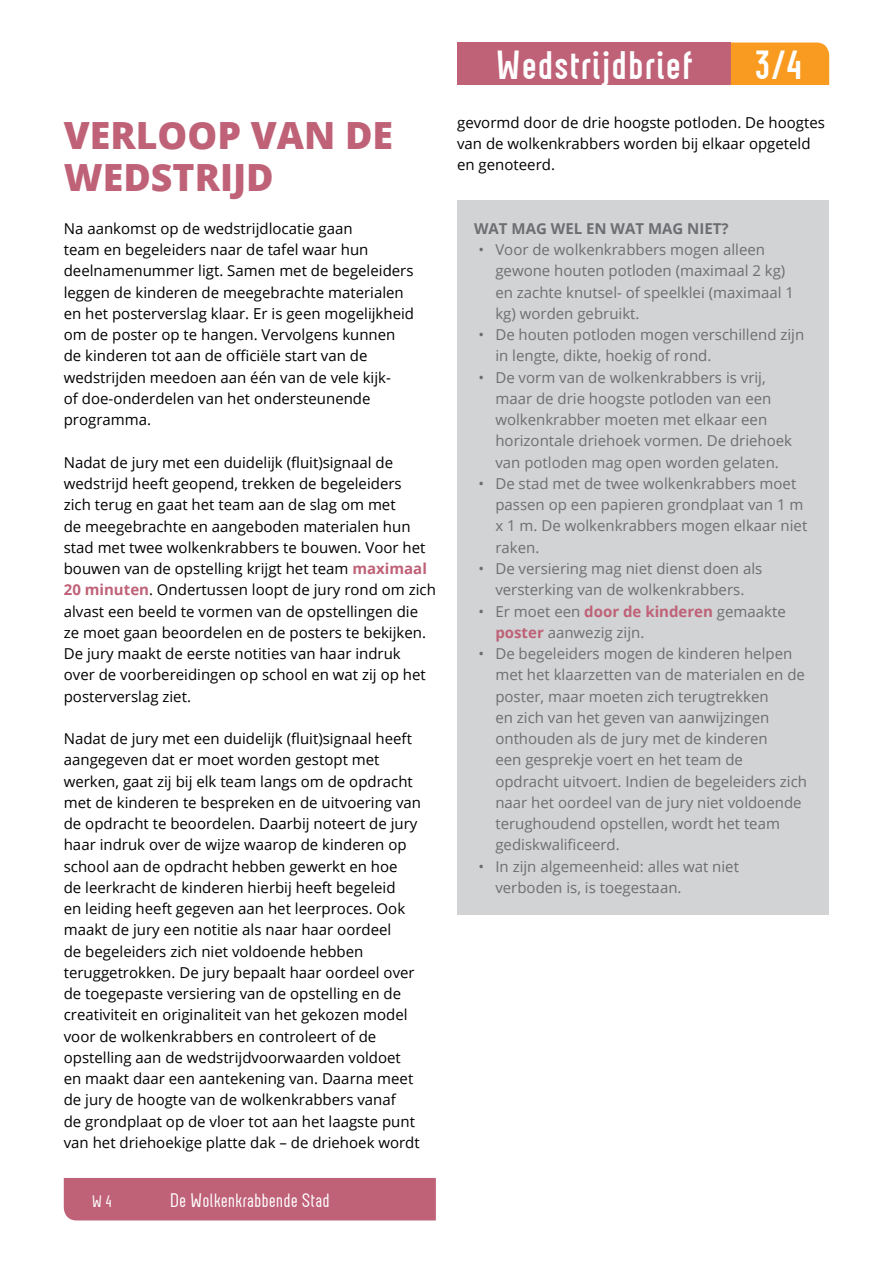
<style>
.page{position:relative;width:893px;height:1263px;background:#fff}
.page>*{position:absolute;margin:0;border:0;box-sizing:border-box;transform-origin:0 0}
.t1{font:700 40.5px "Neubau";color:#fff}
.t2{font:800 37.5px "Open Sans";color:#bf6177}
.t3{font:19.5px "Neubau";color:#fff}
.t4{font:16.5px "Neubau";color:#fff}
.t5{font:15px/21.3px "Open Sans";color:#000}
.t6{font:15px/21.3px "Open Sans";color:#6d6e71}
.t7{font:700 15px "Open Sans";color:#6d6e71}
.s1{font-weight:700;color:#bf6177}
</style>
<div class="page">
<div style="left:457px;top:200px;width:371px;height:714px;background:#d1d3d4"></div>
<div style="left:457px;top:43px;width:274px;height:42px;background:#bf6177"></div>
<div style="left:731px;top:43px;width:98px;height:42px;background:#f99b20"></div>
<div style="left:64px;top:1178px;width:372px;height:42px;background:#bf6177"></div>
<h2 class="t2" style="left:64px;top:107px;width:122px">VERLOOP</h2>
<h2 class="t2" style="left:251px;top:107px;width:29px">VAN</h2>
<h2 class="t2" style="left:345px;top:107px;width:50px">DE</h2>
<h2 class="t2" style="left:64px;top:149px;width:82px">WEDSTRIJD</h2>
<p class="t5" style="left:64px;top:217px;width:352px">Na aankomst op de wedstrijdlocatie gaan<br>team en begeleiders naar de tafel waar hun deelnamenummer ligt. Samen met de begeleiders leggen de kinderen de meegebrachte materialen en het posterverslag klaar. Er is geen mogelijkheid om de poster op te hangen. Vervolgens kunnen de kinderen tot aan de officiële start van de wedstrijden meedoen aan één van de vele kijk-<br>of doe-onderdelen van het ondersteunende programma.</p>
<p class="t5" style="left:64px;top:451px;width:374px">Nadat de jury met een duidelijk (fluit)signaal de wedstrijd heeft geopend, trekken de begeleiders<br>zich terug en gaat het team aan de slag om met<br>de meegebrachte en aangeboden materialen hun stad met twee wolkenkrabbers te bouwen. Voor het bouwen van de opstelling krijgt het team <span class="s1">maximaal 20 minuten</span>. Ondertussen loopt de jury rond om zich alvast een beeld te vormen van de opstellingen die ze moet gaan beoordelen en de posters te bekijken.<br>De jury maakt de eerste notities van haar indruk<br>over de voorbereidingen op school en wat zij op het posterverslag ziet.</p>
<p class="t5" style="left:64px;top:728px;width:359px">Nadat de jury met een duidelijk (fluit)signaal heeft aangegeven dat er moet worden gestopt met werken, gaat zij bij elk team langs om de opdracht met de kinderen te bespreken en de uitvoering van de opdracht te beoordelen. Daarbij noteert de jury haar indruk over de wijze waarop de kinderen op school aan de opdracht hebben gewerkt en hoe<br>de leerkracht de kinderen hierbij heeft begeleid<br>en leiding heeft gegeven aan het leerproces. Ook maakt de jury een notitie als naar haar oordeel<br>de begeleiders zich niet voldoende hebben teruggetrokken. De jury bepaalt haar oordeel over de toegepaste versiering van de opstelling en de creativiteit en originaliteit van het gekozen model voor de wolkenkrabbers en controleert of de opstelling aan de wedstrijdvoorwaarden voldoet en maakt daar een aantekening van. Daarna meet de jury de hoogte van de wolkenkrabbers vanaf<br>de grondplaat op de vloer tot aan het laagste punt van het driehoekige platte dak – de driehoek wordt</p>
<p class="t4" style="left:92px;top:1192px;width:22px">W 4</p>
<h3 class="t3" style="left:170px;top:1189px;width:161px">De Wolkenkrabbende Stad</h3>
<h1 class="t1" style="left:495px;top:42px;width:199px">Wedstrijdbrief</h1>
<h1 class="t1" style="left:754px;top:42px;width:51px">3/4</h1>
<p class="t5" style="left:457px;top:111px;width:369px">gevormd door de drie hoogste potloden. De hoogtes van de wolkenkrabbers worden bij elkaar opgeteld en genoteerd.</p>
<p class="t7" style="left:474px;top:218px;width:223px">WATMAG WELEN WATMAG NIET</p>
<p class="t7" style="left:722px;top:218px;width:9px">?</p>
<p class="t6" style="left:495px;top:239px;width:300px;text-indent:-17px">• Voor de wolkenkrabbers mogen alleen gewone houten potloden (maximaal 2 kg) en zachte knutsel- of speelklei (maximaal 1 kg) worden gebruikt.</p>
<p class="t6" style="left:495px;top:324px;width:310px;text-indent:-17px">• De houten potloden mogen verschillend zijn in lengte, dikte, hoekig of rond.</p>
<p class="t6" style="left:495px;top:366px;width:298px;text-indent:-17px">• De vorm van de wolkenkrabbers is vrij, maar de drie hoogste potloden van een wolkenkrabber moeten met elkaar een horizontale driehoek vormen. De driehoek van potloden mag open worden gelaten.</p>
<p class="t6" style="left:495px;top:472px;width:313px;text-indent:-17px">• De stad met de twee wolkenkrabbers moet passen op een papieren grondplaat van 1 m x 1 m. De wolkenkrabbers mogen elkaar niet raken.</p>
<p class="t6" style="left:478px;top:557px;width:285px;text-align:center">• De versiering mag niet dienst doen als versterking van de wolkenkrabbers.</p>
<p class="t6" style="left:495px;top:600px;width:292px;text-indent:-17px">• Er moet een <span class="s1">door de kinderen</span> gemaakte <span class="s1">poster</span> aanwezig zijn.</p>
<p class="t6" style="left:495px;top:642px;width:313px;text-indent:-17px">• De begeleiders mogen de kinderen helpen met het klaarzetten van de materialen en de poster, maar moeten zich terugtrekken<br>en zich van het geven van aanwijzingen onthouden als de jury met de kinderen<br>een gesprekje voert en het team de opdracht uitvoert. Indien de begeleiders zich naar het oordeel van de jury niet voldoende terughoudend opstellen, wordt het team gediskwalificeerd.</p>
<p class="t6" style="left:495px;top:855px;width:245px;text-indent:-17px">• In zijn algemeenheid: alles wat niet verboden is, is toegestaan.</p>
</div>
